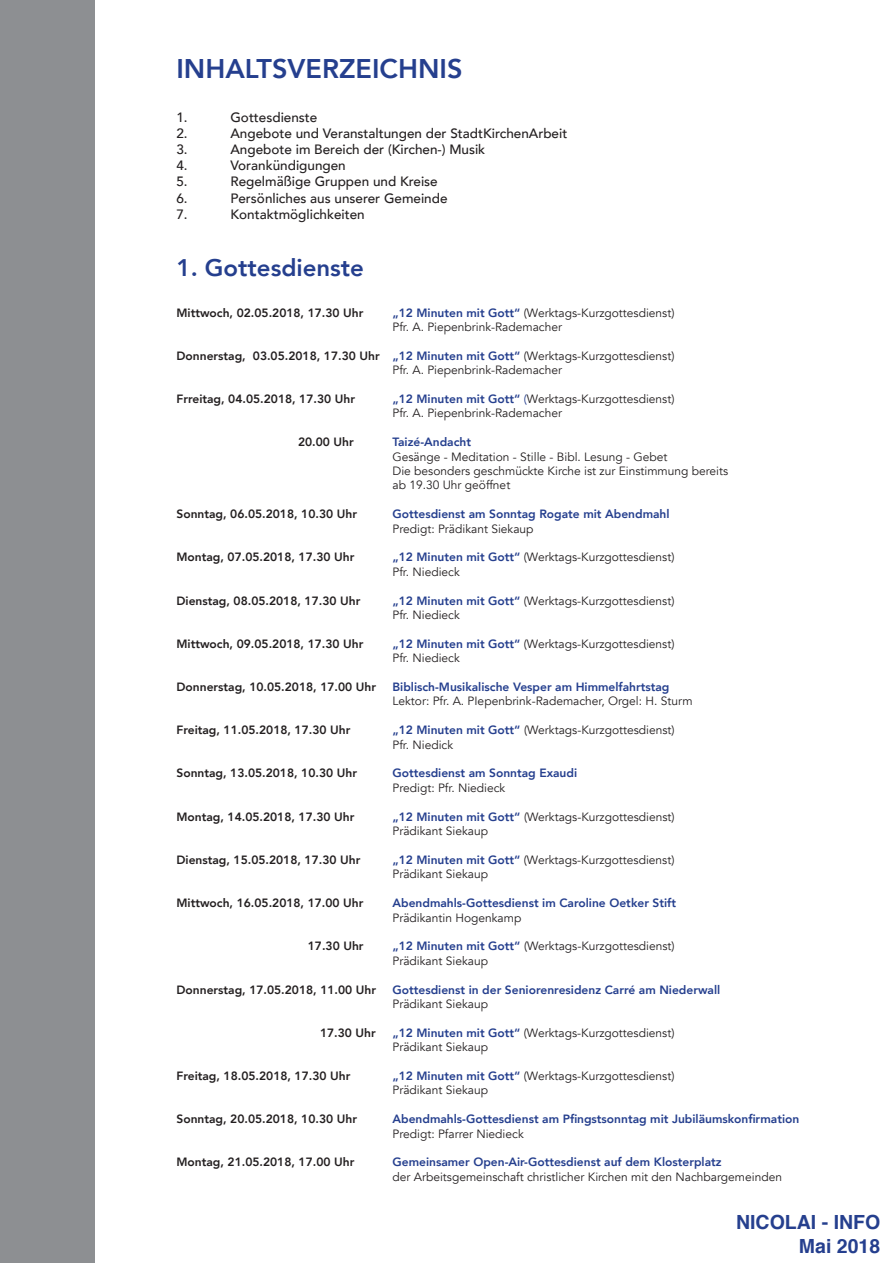
<style>
.page{position:relative;width:893px;height:1263px;background:#fff}
.page>*{position:absolute;margin:0;border:0;box-sizing:border-box;transform-origin:0 0}
.t1{font:800 27px "Avenir";color:#253f8e}
.t2{font:800 24px "Avenir";color:#253f8e}
.t3{font:700 19.5px/23.4px "Helvetica";color:#253f8e;text-align:right}
.t4{font:500 13.5px "Avenir";color:#231f20}
.t5{font:12px/14.4px "Avenir";color:#231f20}
.t6{font:800 12px "Avenir";color:#231f20}
.t7{font:800 12px "Avenir";color:#253f8e}
.s1{font-weight:800;color:#253f8e}
.s2{font-weight:800}
.s3{color:#253f8e}
</style>
<div class="page">
<div style="left:0;top:0;width:94px;height:1263px;background:#8d8f92"></div>
<h1 class="t1" style="left:176px;top:48px;width:288px">INHALTSVERZEICHNIS</h1>
<p class="t4" style="left:176px;top:105px;width:13px">1.</p>
<p class="t4" style="left:230px;top:105px;width:89px">Gottesdienste</p>
<p class="t4" style="left:176px;top:121px;width:13px">2.</p>
<p class="t4" style="left:230px;top:121px;width:338px">Angebote und Veranstaltungen der StadtKirchenArbeit</p>
<p class="t4" style="left:176px;top:138px;width:13px">3.</p>
<p class="t4" style="left:230px;top:138px;width:256px">Angebote im Bereich der (Kirchen-) Musik</p>
<p class="t4" style="left:176px;top:154px;width:13px">4.</p>
<p class="t4" style="left:230px;top:154px;width:117px">Vorankündigungen</p>
<p class="t4" style="left:176px;top:170px;width:13px">5.</p>
<p class="t4" style="left:230px;top:170px;width:209px">Regelmäßige Gruppen und Kreise</p>
<p class="t4" style="left:176px;top:186px;width:13px">6.</p>
<p class="t4" style="left:230px;top:186px;width:219px">Persönliches aus unserer Gemeinde</p>
<p class="t4" style="left:176px;top:202px;width:13px">7.</p>
<p class="t4" style="left:230px;top:202px;width:136px">Kontaktmöglichkeiten</p>
<h2 class="t2" style="left:176px;top:249px;width:189px">1. Gottesdienste</h2>
<p class="t6" style="left:176px;top:303px;width:189px">Mittwoch, 02.05.2018, 17.30 Uhr</p>
<p class="t5" style="left:392px;top:305px;width:283px"><span class="s1">„12 Minuten mit Gott“</span> (Werktags-Kurzgottesdienst)<br>Pfr. A. Piepenbrink-Rademacher</p>
<p class="t5" style="left:392px;top:349px;width:283px;text-indent:-216px"><span class="s2">Donnerstag, 03.05.2018, 17.30 Uhr</span> <span class="s1">„12 Minuten mit Gott“</span> (Werktags-Kurzgottesdienst)<br>Pfr. A. Piepenbrink-Rademacher</p>
<p class="t6" style="left:176px;top:389px;width:180px">Frreitag, 04.05.2018, 17.30 Uhr</p>
<p class="t5" style="left:392px;top:392px;width:283px"><span class="s1">„12 Minuten mit Gott“</span> <span class="s3">(</span>Werktags-Kurzgottesdienst)<br>Pfr. A. Piepenbrink-Rademacher</p>
<p class="t6" style="left:298px;top:433px;width:57px">20.00 Uhr</p>
<p class="t7" style="left:392px;top:433px;width:80px">Taizé-Andacht</p>
<p class="t5" style="left:392px;top:449px;width:337px">Gesänge - Meditation - Stille - Bibl. Lesung - Gebet<br>Die besonders geschmückte Kirche ist zur Einstimmung bereits ab 19.30 Uhr geöffnet</p>
<p class="t6" style="left:176px;top:505px;width:182px">Sonntag, 06.05.2018, 10.30 Uhr</p>
<p class="t7" style="left:392px;top:505px;width:279px">Gottesdienst am Sonntag Rogate mit Abendmahl</p>
<p class="t5" style="left:392px;top:521px;width:143px">Predigt: Prädikant Siekaup</p>
<p class="t6" style="left:176px;top:548px;width:179px">Montag, 07.05.2018, 17.30 Uhr</p>
<p class="t5" style="left:392px;top:550px;width:283px"><span class="s1">„12 Minuten mit Gott“</span> (Werktags-Kurzgottesdienst)<br>Pfr. Niedieck</p>
<p class="t6" style="left:176px;top:591px;width:185px">Dienstag, 08.05.2018, 17.30 Uhr</p>
<p class="t5" style="left:392px;top:593px;width:283px"><span class="s1">„12 Minuten mit Gott“</span> (Werktags-Kurzgottesdienst)<br>Pfr. Niedieck</p>
<p class="t6" style="left:176px;top:634px;width:189px">Mittwoch, 09.05.2018, 17.30 Uhr</p>
<p class="t5" style="left:392px;top:637px;width:283px"><span class="s1">„12 Minuten mit Gott“</span> (Werktags-Kurzgottesdienst)<br>Pfr. Niedieck</p>
<p class="t6" style="left:176px;top:677px;width:201px">Donnerstag, 10.05.2018, 17.00 Uhr</p>
<p class="t7" style="left:392px;top:677px;width:278px">Biblisch-Musikalische Vesper am Himmelfahrtstag</p>
<p class="t5" style="left:392px;top:694px;width:302px">Lektor: Pfr. A. PIepenbrink-Rademacher, Orgel: H. Sturm</p>
<p class="t6" style="left:176px;top:721px;width:175px">Freitag, 11.05.2018, 17.30 Uhr</p>
<p class="t5" style="left:392px;top:723px;width:284px"><span class="s1">„12 Minuten mit Gott“</span> (Werktags-Kurzgottesdienst)<br>Pfr. Niedick</p>
<p class="t6" style="left:176px;top:764px;width:182px">Sonntag, 13.05.2018, 10.30 Uhr</p>
<p class="t7" style="left:392px;top:764px;width:186px">Gottesdienst am Sonntag Exaudi</p>
<p class="t5" style="left:392px;top:781px;width:114px">Predigt: Pfr. Niedieck</p>
<p class="t6" style="left:176px;top:807px;width:179px">Montag, 14.05.2018, 17.30 Uhr</p>
<p class="t5" style="left:392px;top:809px;width:284px"><span class="s1">„12 Minuten mit Gott“</span> (Werktags-Kurzgottesdienst)<br>Prädikant Siekaup</p>
<p class="t6" style="left:176px;top:850px;width:185px">Dienstag, 15.05.2018, 17.30 Uhr</p>
<p class="t5" style="left:392px;top:853px;width:283px"><span class="s1">„12 Minuten mit Gott“</span> (Werktags-Kurzgottesdienst)<br>Prädikant Siekaup</p>
<p class="t6" style="left:176px;top:893px;width:189px">Mittwoch, 16.05.2018, 17.00 Uhr</p>
<p class="t7" style="left:392px;top:893px;width:285px">Abendmahls-Gottesdienst im Caroline Oetker Stift</p>
<p class="t5" style="left:392px;top:910px;width:130px">Prädikantin Hogenkamp</p>
<p class="t6" style="left:308px;top:937px;width:57px">17.30 Uhr</p>
<p class="t5" style="left:392px;top:939px;width:284px"><span class="s1">„12 Minuten mit Gott“</span> (Werktags-Kurzgottesdienst)<br>Prädikant Siekaup</p>
<p class="t6" style="left:176px;top:980px;width:201px">Donnerstag, 17.05.2018, 11.00 Uhr</p>
<p class="t7" style="left:392px;top:980px;width:329px">Gottesdienst in der Seniorenresidenz Carré am Niederwall</p>
<p class="t5" style="left:392px;top:997px;width:97px">Prädikant Siekaup</p>
<p class="t6" style="left:320px;top:1023px;width:57px">17.30 Uhr</p>
<p class="t5" style="left:392px;top:1025px;width:283px"><span class="s1">„12 Minuten mit Gott“</span> (Werktags-Kurzgottesdienst)<br>Prädikant Siekaup</p>
<p class="t6" style="left:176px;top:1066px;width:175px">Freitag, 18.05.2018, 17.30 Uhr</p>
<p class="t5" style="left:392px;top:1069px;width:283px"><span class="s1">„12 Minuten mit Gott“</span> (Werktags-Kurzgottesdienst)<br>Prädikant Siekaup</p>
<p class="t6" style="left:176px;top:1109px;width:182px">Sonntag, 20.05.2018, 10.30 Uhr</p>
<p class="t7" style="left:392px;top:1109px;width:408px">Abendmahls-Gottesdienst am Pfingstsonntag mit Jubiläumskonfirmation</p>
<p class="t5" style="left:392px;top:1126px;width:133px">Predigt: Pfarrer Niedieck</p>
<p class="t6" style="left:176px;top:1153px;width:179px">Montag, 21.05.2018, 17.00 Uhr</p>
<p class="t7" style="left:392px;top:1153px;width:331px">Gemeinsamer Open-Air-Gottesdienst auf dem Klosterplatz</p>
<p class="t5" style="left:392px;top:1169px;width:391px">der Arbeitsgemeinschaft christlicher Kirchen mit den Nachbargemeinden</p>
<h3 class="t3" style="left:736px;top:1211px;width:146px">NICOLAI - INFO<br>Mai 2018</h3>
</div>
